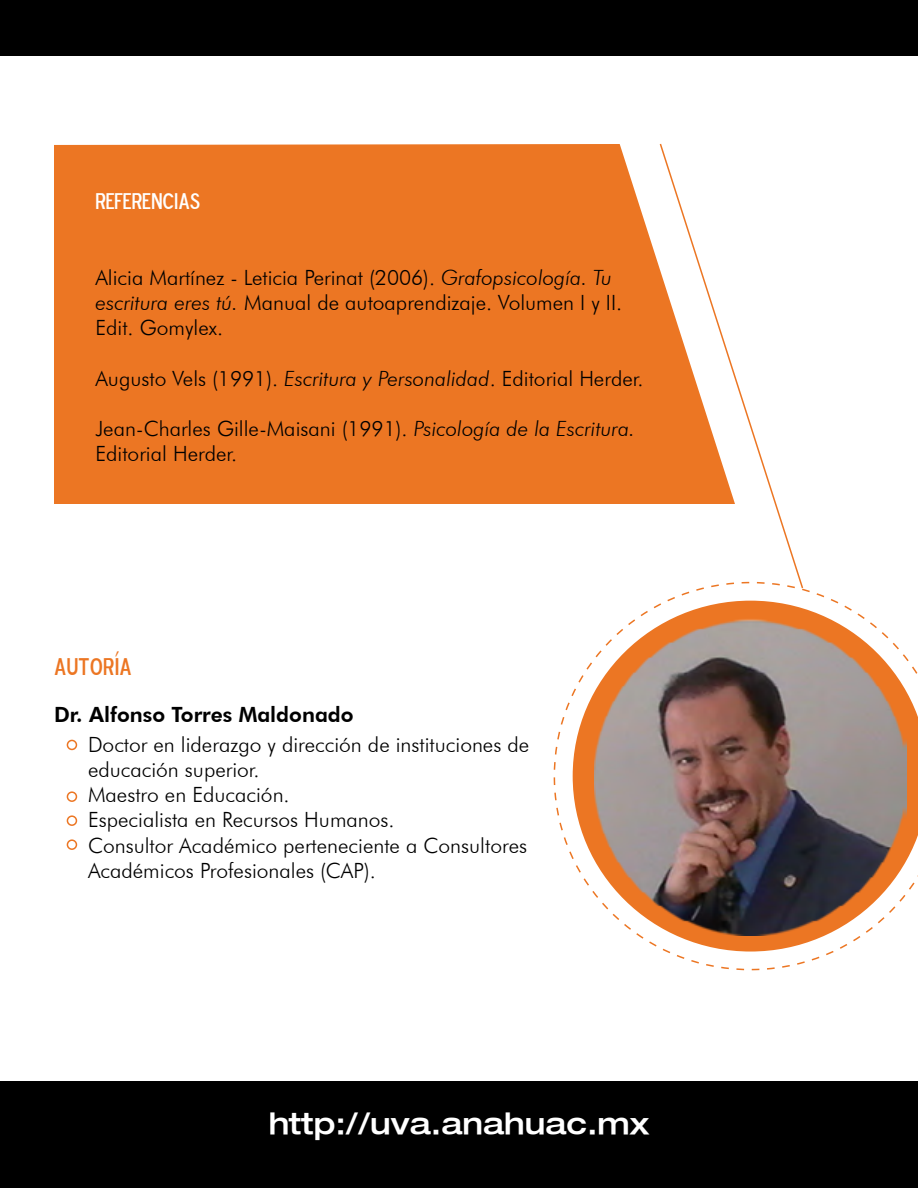
<style>
.page{position:relative;width:918px;height:1188px;background:#fff}
.page>*{position:absolute;margin:0;border:0;box-sizing:border-box;transform-origin:0 0}
.t1{font:500 expanded 30px "Helvetica Neue";color:#fff}
.t2{font:24px "Blue Highway D Type";letter-spacing:.025em;color:#ec7623}
.t3{font:22.5px "Blue Highway D Type";letter-spacing:.025em;color:#fff}
.t4{font:300 21px/25.2px "Futura BT";color:#000}
.t5{font:800 21px "Futura BT";color:#000}
.s1{font-style:italic}
</style>
<div class="page">
<div style="left:54px;top:144px;width:605px;height:360px;background:#ec7623"></div>
<svg style="left:553px;top:589px;width:365px;height:382px"></svg>
<div style="left:0;top:0;width:918px;height:55px;background:#000"></div>
<div style="left:0;top:1082px;width:918px;height:106px;background:#000"></div>
<img style="left:594px;top:614px;width:313px;height:321px">
<div style="left:67px;top:740px;width:10px;height:10px;border:2px solid #ec7623;border-radius:50%"></div>
<div style="left:67px;top:791px;width:10px;height:11px;border:2px solid #ec7623;border-radius:50%"></div>
<div style="left:67px;top:815px;width:10px;height:11px;border:2px solid #ec7623;border-radius:50%"></div>
<div style="left:67px;top:839px;width:10px;height:11px;border:2px solid #ec7623;border-radius:50%"></div>
<svg style="left:659px;top:143px;width:145px;height:447px"></svg>
<p class="t3" style="left:95px;top:187px;width:106px">REFERENCIAS</p>
<p class="t4" style="left:95px;top:265px;width:528px">Alicia Martínez - Leticia Perinat (2006). <span class="s1">Grafopsicología. Tu escritura eres tú.</span> Manual de autoaprendizaje. Volumen I y II.<br>Edit. Gomylex.</p>
<p class="t4" style="left:95px;top:366px;width:549px">Augusto Vels (1991). <span class="s1">Escritura y Personalidad</span>. Editorial Herder.</p>
<p class="t4" style="left:95px;top:416px;width:541px">Jean-Charles Gille-Maisani (1991). <span class="s1">Psicología de la Escritura.<br></span>Editorial Herder.</p>
<p class="t2" style="left:54px;top:651px;width:79px">AUTORÍA</p>
<p class="t5" style="left:54px;top:702px;width:301px">Dr. Alfonso Torres Maldonado</p>
<p class="t4" style="left:88px;top:732px;width:443px">Doctor en liderazgo y dirección de instituciones de educación superior.<br>Maestro en Educación.<br>Especialista en Recursos Humanos.<br>Consultor Académico perteneciente a Consultores Académicos Profesionales (CAP).</p>
<h1 class="t1" style="left:269px;top:1105px;width:382px">http://uva.anahuac.mx</h1>
</div>
